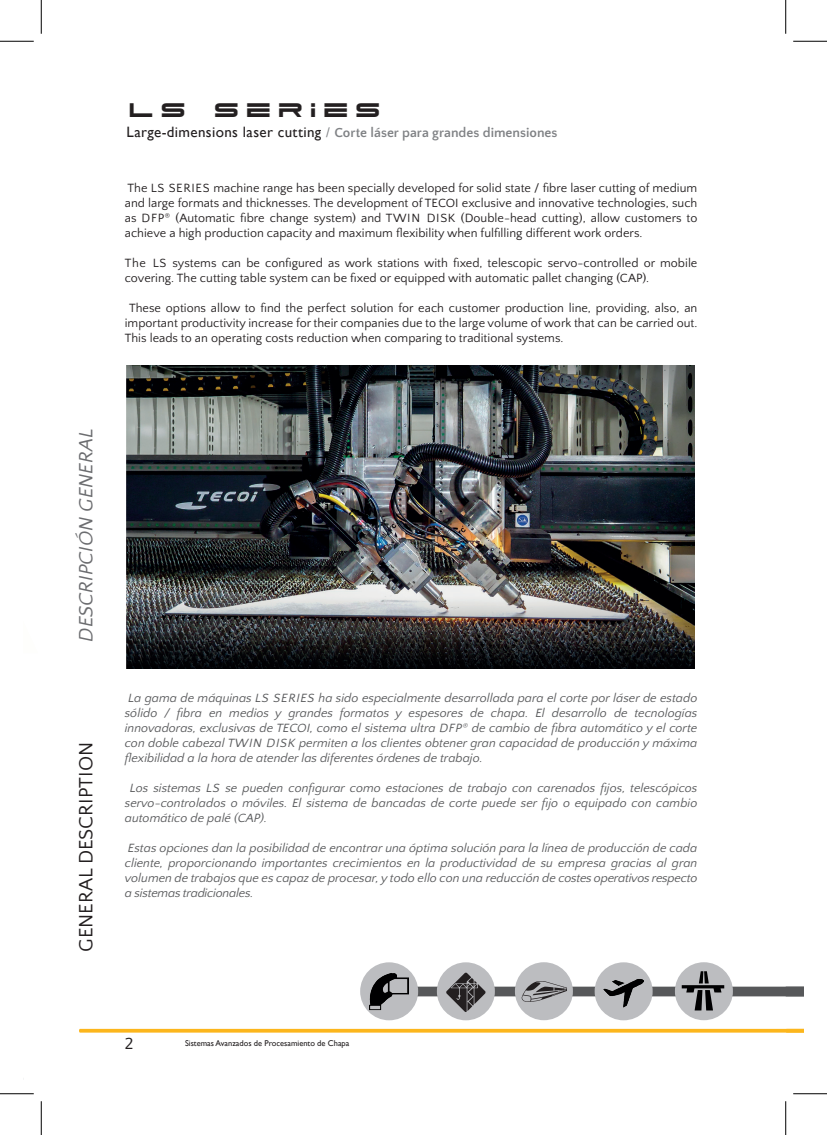
<style>
.page{position:relative;width:827px;height:1135px;background:#fff}
.page>*{position:absolute;margin:0;border:0;box-sizing:border-box;transform-origin:0 0}
.t1{font:26.25px "Dodger Title";letter-spacing:.05em;color:#231f20}
.t2{font:20.12px "Quattrocento Sans";color:#231f20}
.t3{font:italic 20.12px "Quattrocento Sans";color:#6c6d70}
.t4{font:17px "Quattrocento Sans";color:#231f20}
.t5{font:700 13.75px "Quattrocento Sans";color:#808285}
.t6{font:italic 12.5px/15px "Quattrocento Sans";color:#57585a;text-align:justify}
.t7{font:12.5px/15px "Quattrocento Sans";color:#231f20;text-align:justify}
.t8{font:8.38px "Gill Sans";color:#231f20}
.s1{font-family:"Gill Sans";font-weight:400;font-size:15px;color:#231f20}
.s2{font-family:"Gill Sans";font-weight:400}
</style>
<div class="page">
<hr style="left:79px;top:1029px;width:724px;height:3px;background:#fcb61c">
<div style="left:515px;top:962px;width:58px;height:58px;background:#bcbdc0;border-radius:50%"></div>
<div style="left:594px;top:962px;width:58px;height:58px;background:#bcbdc0;border-radius:50%"></div>
<div style="left:675px;top:962px;width:58px;height:58px;background:#bcbdc0;border-radius:50%"></div>
<div style="left:360px;top:962px;width:58px;height:58px;background:#bcbdc0;border-radius:50%"></div>
<div style="left:437px;top:962px;width:58px;height:58px;background:#bcbdc0;border-radius:50%"></div>
<svg style="left:415px;top:971px;width:388px;height:41px"></svg>
<img style="left:370px;top:973px;width:38px;height:38px">
<img style="left:603px;top:971px;width:40px;height:40px">
<img style="left:127px;top:365px;width:567px;height:303px">
<hr style="left:0;top:41px;width:34px;height:1px;background:#000">
<hr style="left:793px;top:41px;width:34px;height:1px;background:#000">
<hr style="left:0;top:1093px;width:34px;height:1px;background:#000">
<hr style="left:793px;top:1093px;width:34px;height:1px;background:#000">
<hr style="left:41px;top:0;width:1px;height:34px;background:#000">
<hr style="left:41px;top:1101px;width:1px;height:34px;background:#000">
<hr style="left:785px;top:0;width:1px;height:34px;background:#000">
<hr style="left:785px;top:1101px;width:1px;height:34px;background:#000">
<h1 class="t1" style="left:126px;top:98px;width:259px">LS SERIES</h1>
<p class="t5" style="left:127px;top:125px;width:432px"><span class="s1">Large-dimensions laser cutting</span> <span class="s2">/</span> Corte láser para grandes dimensiones</p>
<p class="t7" style="left:125px;top:181px;width:574px">The LS SERIES machine range has been specially developed for solid state / fibre laser cutting of medium and large formats and thicknesses. The development of TECOI exclusive and innovative technologies, such as DFP<sup>®</sup> (Automatic fibre change system) and TWIN DISK (Double-head cutting), allow customers to achieve a high production capacity and maximum flexibility when fulfilling different work orders.</p>
<p class="t7" style="left:125px;top:256px;width:574px">The LS systems can be configured as work stations with fixed, telescopic servo-controlled or mobile covering. The cutting table system can be fixed or equipped with automatic pallet changing (CAP).</p>
<p class="t7" style="left:125px;top:301px;width:574px;text-indent:4px">These options allow to find the perfect solution for each customer production line, providing, also, an important productivity increase for their companies due to the large volume of work that can be carried out.<br>This leads to an operating costs reduction when comparing to traditional systems.</p>
<h2 class="t3" style="left:75px;top:642px;width:214px;rotate:-90deg">DESCRIPCIÓN GENERAL</h2>
<h2 class="t2" style="left:75px;top:952px;width:211px;rotate:-90deg">GENERAL DESCRIPTION</h2>
<p class="t6" style="left:125px;top:691px;width:574px">La gama de máquinas LS SERIES ha sido especialmente desarrollada para el corte por láser de estado sólido / fibra en medios y grandes formatos y espesores de chapa. El desarrollo de tecnologías innovadoras, exclusivas de TECOI, como el sistema ultra DFP<sup>®</sup> de cambio de fibra automático y el corte con doble cabezal TWIN DISK permiten a los clientes obtener gran capacidad de producción y máxima flexibilidad a la hora de atender las diferentes órdenes de trabajo.</p>
<p class="t6" style="left:125px;top:781px;width:574px;text-indent:5px">Los sistemas LS se pueden configurar como estaciones de trabajo con carenados fijos, telescópicos servo-controlados o móviles. El sistema de bancadas de corte puede ser fijo o equipado con cambio automático de palé (CAP).</p>
<p class="t6" style="left:125px;top:841px;width:574px">Estas opciones dan la posibilidad de encontrar una óptima solución para la línea de producción de cada cliente, proporcionando importantes crecimientos en la productividad de su empresa gracias al gran volumen de trabajos que es capaz de procesar, y todo ello con una reducción de costes operativos respecto a sistemas tradicionales.</p>
<h3 class="t4" style="left:125px;top:1034px;width:10px">2</h3>
<p class="t8" style="left:185px;top:1039px;width:166px">Sistemas Avanzados de Procesamiento de Chapa</p>
</div>
